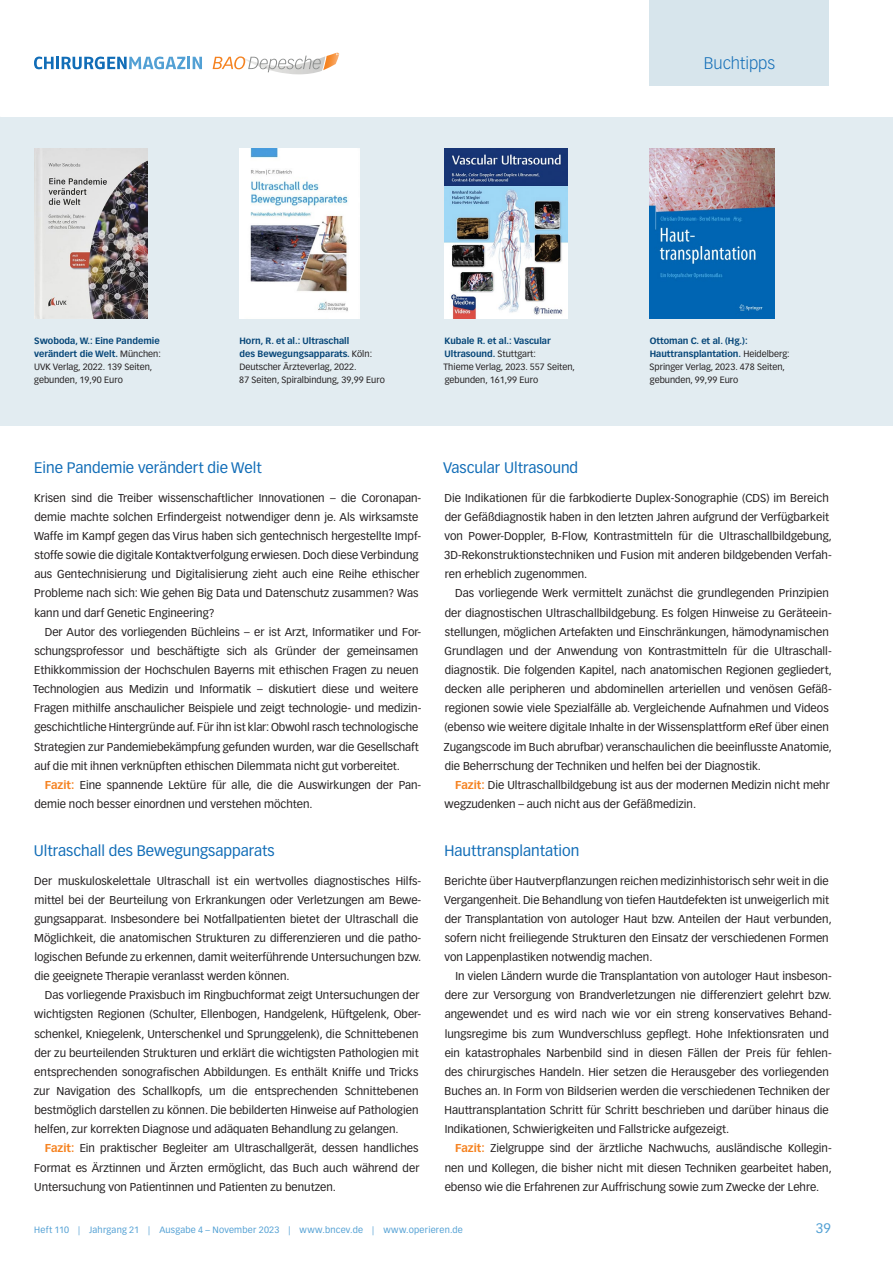
<style>
.page{position:relative;width:893px;height:1263px;background:#fff}
.page>*{position:absolute;margin:0;border:0;box-sizing:border-box;transform-origin:0 0}
.t1{font:300 16.5px "Vectora LT Std";color:#116db7}
._4_1_Buchtipp_Titel{font:15px "Vectora LT Std";color:#116db7}
.t2{font:13.5px "Vectora LT Std";color:#52a0d4}
._4_3_Buchtipp_Laufte{font:11.25px/19.2px "Vectora LT Std";color:#231f20}
._4_2_Buchtipp_1__Abs{font:11.25px/19.2px "Vectora LT Std";color:#231f20}
._4_4_Buchtipps_Bibli{font:9px/12.8px "Vectora LT Std";color:#231f20}
.t3{font:9px "Vectora LT Std";letter-spacing:.025em;color:#52a0d4}
.s1{font-weight:700;color:#064678}
.s2{font-weight:700;color:#f58220}
</style>
<div class="page">
<svg style="left:213px;top:52px;width:126px;height:22px"></svg>
<svg style="left:34px;top:57px;width:168px;height:12px"></svg>
<div style="left:649px;top:0;width:180px;height:85px;background:#d7e5ec"></div>
<div style="left:0;top:117px;width:893px;height:308px;background:#e2ecf1"></div>
<img style="left:34px;top:149px;width:113px;height:170px">
<img style="left:239px;top:149px;width:121px;height:170px">
<img style="left:444px;top:149px;width:123px;height:170px">
<img style="left:649px;top:149px;width:126px;height:170px">
<p class="t1" style="left:704px;top:54px;width:73px">Buchtipps</p>
<p class="_4_4_Buchtipps_Bibli" style="left:34px;top:335px;width:128px"><span class="s1">Swoboda, W.: Eine Pandemie verändert die Welt.</span> München:<br>UVK Verlag, 2022. 139 Seiten, gebunden, 19,90 Euro</p>
<p class="_4_4_Buchtipps_Bibli" style="left:239px;top:335px;width:147px"><span class="s1">Horn, R. et al.: Ultraschall<br>des Bewegungsapparats.</span> Köln:<br>Deutscher Ärzteverlag, 2022.<br>87 Seiten, Spiralbindung, 39,99 Euro</p>
<p class="_4_4_Buchtipps_Bibli" style="left:444px;top:335px;width:133px"><span class="s1">Kubale R. et al.: Vascular<br>Ultrasound.</span> Stuttgart:<br>Thieme Verlag, 2023. 557 Seiten, gebunden, 161,99 Euro</p>
<p class="_4_4_Buchtipps_Bibli" style="left:650px;top:335px;width:142px"><span class="s1">Ottoman C. et al. (Hg.):<br>Hauttransplantation.</span> Heidelberg:<br>Springer Verlag, 2023. 478 Seiten, gebunden, 99,99 Euro</p>
<p class="_4_1_Buchtipp_Titel" style="left:34px;top:459px;width:229px">Eine Pandemie verändert die Welt</p>
<p class="_4_2_Buchtipp_1__Abs" style="left:34px;top:488px;width:389px">Krisen sind die Treiber wissenschaftlicher Innovationen – die Coronapan&shy;demie machte solchen Erfindergeist notwendiger denn je. Als wirksamste Waffe im Kampf gegen das Virus haben sich gentechnisch hergestellte Impf&shy;stoffe sowie die digitale Kontaktverfolgung erwiesen. Doch diese Verbindung aus Gentechnisierung und Digitalisierung zieht auch eine Reihe ethischer Probleme nach sich: Wie gehen Big Data und Datenschutz zusammen? Was kann und darf Genetic Engineering?</p>
<p class="_4_3_Buchtipp_Laufte" style="left:33px;top:622px;width:390px;text-indent:12px">Der Autor des vorliegenden Büchleins – er ist Arzt, Informatiker und For&shy;schungsprofessor und beschäftigte sich als Gründer der gemeinsamen Ethikkommission der Hochschulen Bayerns mit ethischen Fragen zu neuen Technologien aus Medizin und Informatik – diskutiert diese und weitere Fragen mithilfe anschaulicher Beispiele und zeigt technologie- und medizin&shy;geschichtliche Hintergründe auf. Für ihn ist klar: Obwohl rasch technologische Strategien zur Pandemiebekämpfung gefunden wurden, war die Gesellschaft auf die mit ihnen verknüpften ethischen Dilemmata nicht gut vorbereitet.</p>
<p class="_4_3_Buchtipp_Laufte" style="left:34px;top:775px;width:387px;text-indent:10px"><span class="s2">Fazit:</span> Eine spannende Lektüre für alle, die die Auswirkungen der Pan&shy;demie noch besser einordnen und verstehen möchten.</p>
<p class="_4_1_Buchtipp_Titel" style="left:34px;top:842px;width:242px">Ultraschall des Bewegungsapparats</p>
<p class="_4_2_Buchtipp_1__Abs" style="left:34px;top:871px;width:389px">Der muskuloskelettale Ultraschall ist ein wertvolles diagnostisches Hilfs&shy;mittel bei der Beurteilung von Erkrankungen oder Verletzungen am Bewe&shy;gungsapparat. Insbesondere bei Notfallpatienten bietet der Ultraschall die Möglichkeit, die anatomischen Strukturen zu differenzieren und die patho&shy;logischen Befunde zu erkennen, damit weiterführende Untersuchungen bzw. die geeignete Therapie veranlasst werden können.</p>
<p class="_4_3_Buchtipp_Laufte" style="left:34px;top:986px;width:389px;text-indent:11px">Das vorliegende Praxisbuch im Ringbuchformat zeigt Untersuchungen der wichtigsten Regionen (Schulter, Ellenbogen, Handgelenk, Hüftgelenk, Ober&shy;schenkel, Kniegelenk, Unterschenkel und Sprunggelenk), die Schnittebenen der zu beurteilenden Strukturen und erklärt die wichtigsten Pathologien mit entsprechenden sonografischen Abbildungen. Es enthält Kniffe und Tricks zur Navigation des Schallkopfs, um die entsprechenden Schnittebenen bestmöglich darstellen zu können. Die bebilderten Hinweise auf Pathologien helfen, zur korrekten Diagnose und adäquaten Behandlung zu gelangen.</p>
<p class="_4_3_Buchtipp_Laufte" style="left:34px;top:1139px;width:387px;text-align:justify;text-indent:11px"><span class="s2">Fazit:</span> Ein praktischer Begleiter am Ultraschallgerät, dessen handliches Format es Ärztinnen und Ärzten ermöglicht, das Buch auch während der Untersuchung von Patientinnen und Patienten zu benutzen.</p>
<p class="_4_1_Buchtipp_Titel" style="left:443px;top:459px;width:137px">Vascular Ultrasound</p>
<p class="_4_2_Buchtipp_1__Abs" style="left:444px;top:488px;width:389px">Die Indikationen für die farbkodierte Duplex-Sonographie (CDS) im Bereich der Gefäßdiagnostik haben in den letzten Jahren aufgrund der Verfügbarkeit von Power-Doppler, B-Flow, Kontrastmitteln für die Ultraschallbildgebung, 3D-Rekonstruktionstechniken und Fusion mit anderen bildgebenden Verfah&shy;ren erheblich zugenommen.</p>
<p class="_4_3_Buchtipp_Laufte" style="left:444px;top:584px;width:389px;text-indent:11px">Das vorliegende Werk vermittelt zunächst die grundlegenden Prinzipien der diagnostischen Ultraschallbildgebung. Es folgen Hinweise zu Geräteein&shy;stellungen, möglichen Artefakten und Einschränkungen, hämodynamischen Grundlagen und der Anwendung von Kontrastmitteln für die Ultraschall&shy;diagnostik. Die folgenden Kapitel, nach anatomischen Regionen gegliedert, decken alle peripheren und abdominellen arteriellen und venösen Gefäß&shy;regionen sowie viele Spezialfälle ab. Vergleichende Aufnahmen und Videos (ebenso wie weitere digitale Inhalte in der Wissensplattform eRef über einen Zugangscode im Buch abrufbar) veranschaulichen die beeinflusste Anatomie, die Beherrschung der Techniken und helfen bei der Diagnostik.</p>
<p class="_4_3_Buchtipp_Laufte" style="left:445px;top:775px;width:387px;text-indent:11px"><span class="s2">Fazit:</span> Die Ultraschallbildgebung ist aus der modernen Medizin nicht mehr wegzudenken – auch nicht aus der Gefäßmedizin.</p>
<p class="_4_1_Buchtipp_Titel" style="left:444px;top:842px;width:136px">Hauttransplantation</p>
<p class="_4_2_Buchtipp_1__Abs" style="left:444px;top:871px;width:389px">Berichte über Hautverpflanzungen reichen medizinhistorisch sehr weit in die Vergangenheit. Die Behandlung von tiefen Hautdefekten ist unweigerlich mit der Transplantation von autologer Haut bzw. Anteilen der Haut verbunden, sofern nicht freiliegende Strukturen den Einsatz der verschiedenen Formen von Lappenplastiken notwendig machen.</p>
<p class="_4_3_Buchtipp_Laufte" style="left:445px;top:967px;width:389px;text-indent:11px">In vielen Ländern wurde die Transplantation von autologer Haut insbeson&shy;dere zur Versorgung von Brandverletzungen nie differenziert gelehrt bzw. angewendet und es wird nach wie vor ein streng konservatives Behand&shy;lungsregime bis zum Wundverschluss gepflegt. Hohe Infektionsraten und ein katastrophales Narbenbild sind in diesen Fällen der Preis für fehlen&shy;des chirurgisches Handeln. Hier setzen die Herausgeber des vorliegenden Buches an. In Form von Bildserien werden die verschiedenen Techniken der Hauttransplantation Schritt für Schritt beschrieben und darüber hinaus die Indikationen, Schwierigkeiten und Fallstricke aufgezeigt.</p>
<p class="_4_3_Buchtipp_Laufte" style="left:445px;top:1139px;width:389px;text-align:justify;text-indent:11px"><span class="s2">Fazit:</span> Zielgruppe sind der ärztliche Nachwuchs, ausländische Kollegin&shy;nen und Kollegen, die bisher nicht mit diesen Techniken gearbeitet haben, ebenso wie die Erfahrenen zur Auffrischung sowie zum Zwecke der Lehre.</p>
<p class="t3" style="left:34px;top:1225px;width:430px">Heft 110 | Jahrgang 21 | Ausgabe 4 – November 2023 | www.bncev.de | www.operieren.de</p>
<p class="t2" style="left:816px;top:1220px;width:17px">39</p>
</div>
